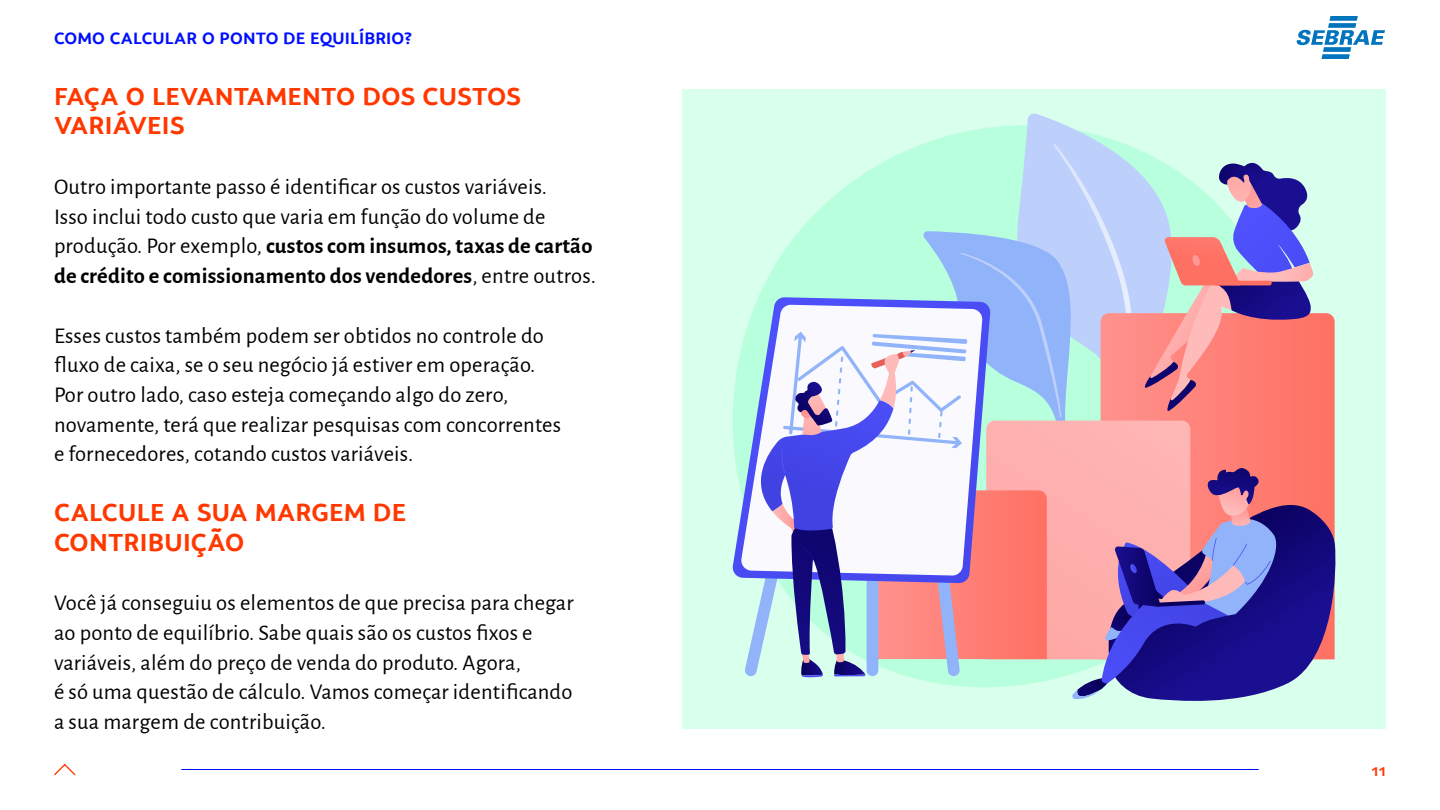
<style>
.page{position:relative;width:1440px;height:810px;background:#fff}
.page>*{position:absolute;margin:0;border:0;box-sizing:border-box;transform-origin:0 0}
.t1{font:700 24.75px/29.7px "Campuni";letter-spacing:.01em;color:#ff3800}
.t2{font:22.5px/29.7px "Alegreya Sans";letter-spacing:.01em;color:#000}
.t3{font:700 16.5px "Campuni";letter-spacing:.01em;color:#000fff}
.t4{font:500 16.5px "Campuni";color:#ff3800}
.s1{font-weight:700}
</style>
<div class="page">
<svg style="left:54px;top:763px;width:22px;height:13px"></svg>
<svg style="left:1297px;top:16px;width:88px;height:43px"></svg>
<div style="left:683px;top:90px;width:703px;height:639px;background:#d9ffed"></div>
<svg style="left:1008px;top:113px;width:116px;height:31px"></svg>
<div style="left:1314px;top:313px;width:21px;height:192px;background:#fe7264"></div>
<svg style="left:1156px;top:505px;width:180px;height:196px"></svg>
<svg style="left:732px;top:351px;width:12px;height:227px"></svg>
<svg style="left:744px;top:144px;width:570px;height:555px;background:#bcafc7"></svg>
<hr style="left:181px;top:769px;width:1078px;height:1px;background:#000fff">
<p class="t3" style="left:54px;top:28px;width:359px">COMO CALCULAR O PONTO DE EQUILÍBRIO?</p>
<p class="t1" style="left:54px;top:81px;width:469px">FAÇA O LEVANTAMENTO DOS CUSTOS<br>VARIÁVEIS</p>
<p class="t2" style="left:54px;top:171px;width:543px">Outro importante passo é identificar os custos variáveis.<br>Isso inclui todo custo que varia em função do volume de produção. Por exemplo, <span class="s1">custos com insumos, taxas de cartão de crédito e comissionamento dos vendedores</span>, entre outros.</p>
<p class="t2" style="left:54px;top:319px;width:509px">Esses custos também podem ser obtidos no controle do fluxo de caixa, se o seu negócio já estiver em operação.<br>Por outro lado, caso esteja começando algo do zero, novamente, terá que realizar pesquisas com concorrentes e fornecedores, cotando custos variáveis.</p>
<p class="t1" style="left:54px;top:498px;width:353px">CALCULE A SUA MARGEM DE<br>CONTRIBUIÇÃO</p>
<p class="t2" style="left:54px;top:587px;width:521px">Você já conseguiu os elementos de que precisa para chegar ao ponto de equilíbrio. Sabe quais são os custos fixos e variáveis, além do preço de venda do produto. Agora,<br>é só uma questão de cálculo. Vamos começar identificando a sua margem de contribuição.</p>
<p class="t4" style="left:1371px;top:760px;width:16px">11</p>
</div>
